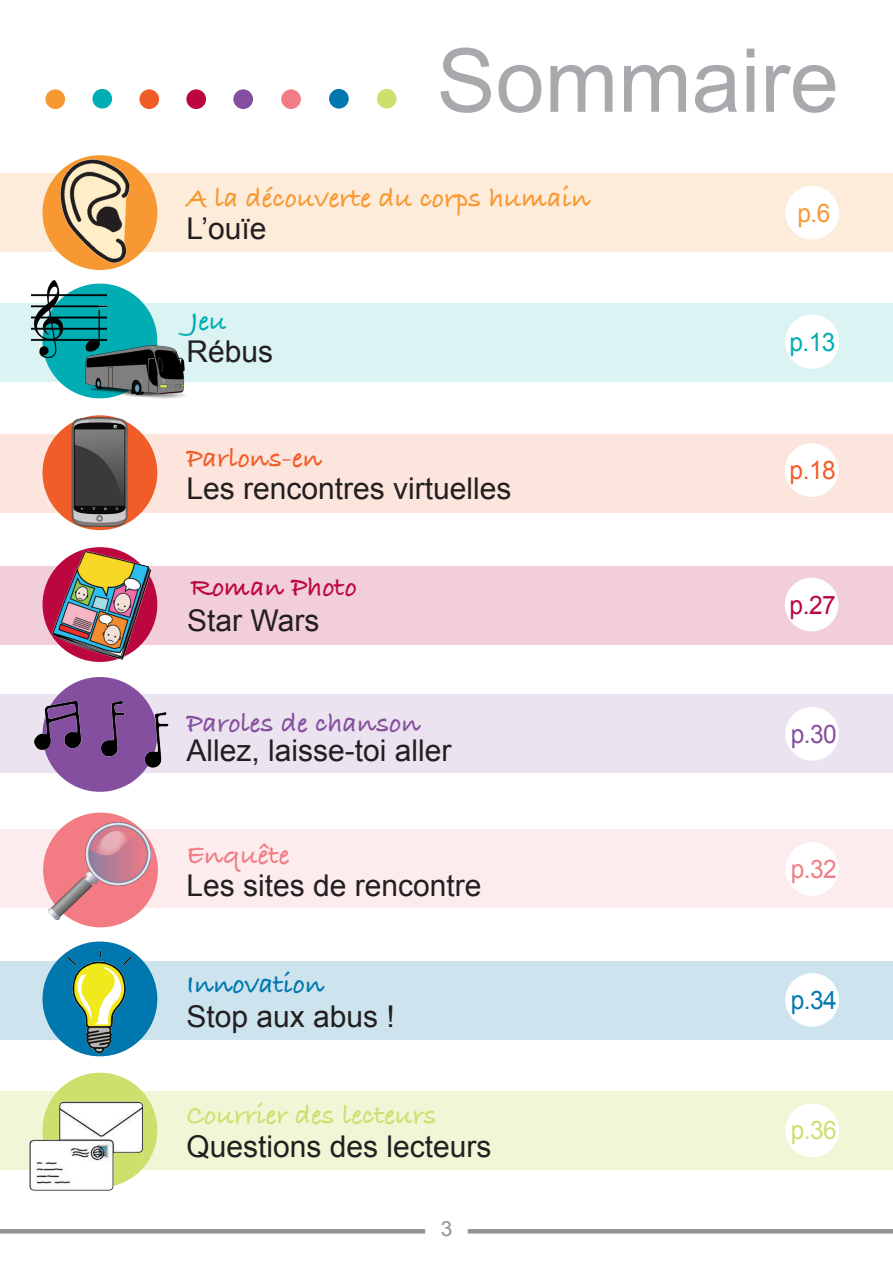
<style>
.page{position:relative;width:893px;height:1263px;background:#fff}
.page>*{position:absolute;margin:0;border:0;box-sizing:border-box;transform-origin:0 0}
.t1{font:88.35px "Arial";color:#a8a9ad}
.t2{font:30px "Arial";color:#231f20}
.t3{font:700 28.5px "Bradley Hand ITC";color:#f79832}
.t4{font:700 28.5px "Bradley Hand ITC";color:#cfdf6d}
.t5{font:700 28.5px "Bradley Hand ITC";color:#854f9f}
.t6{font:700 28.5px "Bradley Hand ITC";color:#0077ae}
.t7{font:700 28.5px "Bradley Hand ITC";color:#bc063e}
.t8{font:700 28.5px "Bradley Hand ITC";color:#f15d29}
.t9{font:700 28.5px "Bradley Hand ITC";color:#f27b84}
.t10{font:700 28.5px "Bradley Hand ITC";color:#00adb3}
.t11{font:25.5px "Arial";color:#00adb3;scale:.96 1}
.t12{font:25.5px "Arial";color:#f15d29;scale:.96 1}
.t13{font:25.5px "Arial";color:#bc063e;scale:.96 1}
.t14{font:25.5px "Arial";color:#854f9f;scale:.96 1}
.t15{font:25.5px "Arial";color:#f27b84;scale:.96 1}
.t16{font:25.5px "Arial";color:#0077ae;scale:.96 1}
.t17{font:25.5px "Arial";color:#cfdf6d;scale:.96 1}
.t18{font:25.5px "Arial";color:#f79832;scale:.96 1}
.t19{font:21px "Arial";color:#939394}
</style>
<div class="page">
<div style="left:0;top:173px;width:893px;height:79px;background:#fdecda"></div>
<div style="left:0;top:303px;width:893px;height:78px;background:#dcf3f4"></div>
<div style="left:0;top:434px;width:893px;height:79px;background:#fce5dd"></div>
<div style="left:0;top:694px;width:893px;height:79px;background:#ebe3ef"></div>
<div style="left:0;top:961px;width:893px;height:78px;background:#cde4ef"></div>
<div style="left:0;top:566px;width:893px;height:79px;background:#f1ced9"></div>
<div style="left:0;top:1091px;width:893px;height:78px;background:#f1f6d6"></div>
<div style="left:45px;top:89px;width:20px;height:20px;background:#f79832;border-radius:50%"></div>
<div style="left:785px;top:186px;width:54px;height:53px;background:#fff;border-radius:50%"></div>
<div style="left:785px;top:315px;width:54px;height:54px;background:#fff;border-radius:50%"></div>
<div style="left:785px;top:443px;width:53px;height:54px;background:#fff;border-radius:50%"></div>
<div style="left:785px;top:707px;width:54px;height:54px;background:#fff;border-radius:50%"></div>
<div style="left:785px;top:973px;width:54px;height:54px;background:#fff;border-radius:50%"></div>
<div style="left:785px;top:578px;width:53px;height:53px;background:#fff;border-radius:50%"></div>
<div style="left:785px;top:1103px;width:54px;height:54px;background:#fff;border-radius:50%"></div>
<div style="left:92px;top:89px;width:20px;height:20px;background:#00adb3;border-radius:50%"></div>
<div style="left:281px;top:89px;width:20px;height:20px;background:#f27b84;border-radius:50%"></div>
<div style="left:233px;top:89px;width:20px;height:20px;background:#854f9f;border-radius:50%"></div>
<div style="left:186px;top:89px;width:20px;height:20px;background:#bc063e;border-radius:50%"></div>
<div style="left:139px;top:89px;width:20px;height:20px;background:#f15d29;border-radius:50%"></div>
<div style="left:329px;top:89px;width:20px;height:20px;background:#0077ae;border-radius:50%"></div>
<div style="left:377px;top:89px;width:20px;height:20px;background:#cfdf6d;border-radius:50%"></div>
<div style="left:43px;top:155px;width:114px;height:115px;background:#f79832;border-radius:50%"></div>
<div style="left:43px;top:284px;width:114px;height:114px;background:#00adb3;border-radius:50%"></div>
<div style="left:43px;top:941px;width:114px;height:115px;background:#0077ae;border-radius:50%"></div>
<div style="left:43px;top:1073px;width:114px;height:114px;background:#cfdf6d;border-radius:50%"></div>
<div style="left:43px;top:415px;width:114px;height:115px;background:#f15d29;border-radius:50%"></div>
<img style="left:48px;top:547px;width:107px;height:115px">
<img style="left:34px;top:678px;width:135px;height:111px">
<img style="left:26px;top:1080px;width:129px;height:111px">
<hr style="left:0;top:1229px;width:425px;height:4px;background:#939394">
<hr style="left:468px;top:1229px;width:425px;height:4px;background:#939394">
<img style="left:42px;top:155px;width:109px;height:111px">
<img style="left:72px;top:418px;width:56px;height:109px">
<div style="left:0;top:829px;width:893px;height:79px;background:#fdecee"></div>
<div style="left:785px;top:842px;width:54px;height:54px;background:#fff;border-radius:50%"></div>
<div style="left:43px;top:812px;width:115px;height:115px;background:#f27b84;border-radius:50%"></div>
<img style="left:49px;top:822px;width:101px;height:97px">
<img style="left:31px;top:280px;width:75px;height:78px">
<img style="left:86px;top:346px;width:100px;height:52px">
<img style="left:57px;top:944px;width:85px;height:112px">
<p class="t1" style="left:437px;top:23px;width:404px">Sommaire</p>
<p class="t3" style="left:186px;top:182px;width:406px">A la découverte du corps humain</p>
<p class="t2" style="left:186px;top:209px;width:82px">L’ouïe</p>
<p class="t10" style="left:190px;top:304px;width:38px">Jeu</p>
<p class="t2" style="left:186px;top:332px;width:88px">Rébus</p>
<p class="t8" style="left:186px;top:442px;width:137px">Parlons-en</p>
<p class="t2" style="left:186px;top:469px;width:327px">Les rencontres virtuelles</p>
<p class="t7" style="left:190px;top:570px;width:168px">Roman Photo</p>
<p class="t2" style="left:187px;top:600px;width:134px">Star Wars</p>
<p class="t5" style="left:186px;top:706px;width:236px">Paroles de chanson</p>
<p class="t2" style="left:186px;top:730px;width:267px">Allez, laisse-toi aller</p>
<p class="t9" style="left:186px;top:838px;width:105px">Enquête</p>
<p class="t2" style="left:186px;top:866px;width:297px">Les sites de rencontre</p>
<p class="t6" style="left:186px;top:968px;width:139px">Innovation</p>
<p class="t2" style="left:186px;top:996px;width:210px">Stop aux abus !</p>
<p class="t4" style="left:186px;top:1099px;width:252px">Courrier des lecteurs</p>
<p class="t2" style="left:186px;top:1126px;width:307px">Questions des lecteurs</p>
<p class="t19" style="left:441px;top:1214px;width:13px">3</p>
<p class="t18" style="left:797px;top:196px;width:36px">p.6</p>
<p class="t11" style="left:789px;top:325px;width:50px">p.13</p>
<p class="t12" style="left:790px;top:453px;width:50px">p.18</p>
<p class="t13" style="left:790px;top:588px;width:50px">p.27</p>
<p class="t14" style="left:791px;top:717px;width:50px">p.30</p>
<p class="t15" style="left:791px;top:852px;width:50px">p.32</p>
<p class="t16" style="left:791px;top:983px;width:50px">p.34</p>
<p class="t17" style="left:791px;top:1114px;width:50px">p.36</p>
</div>
